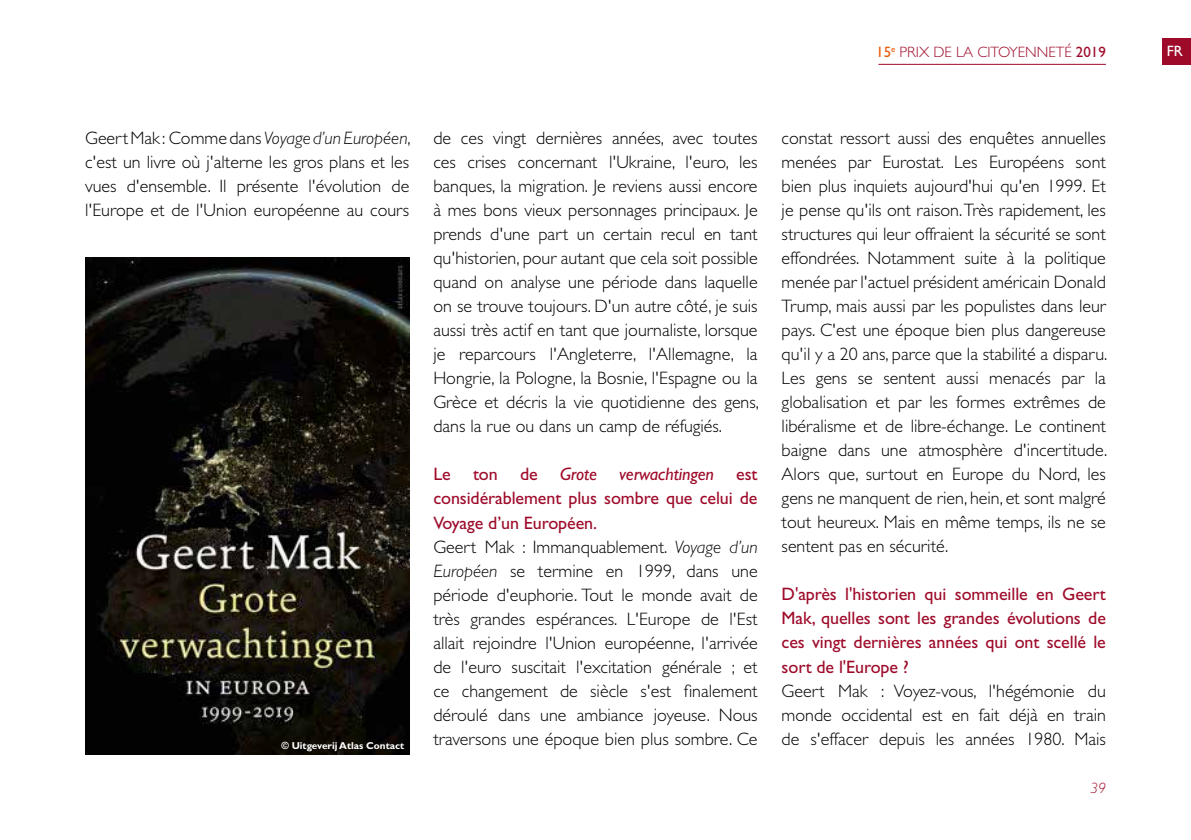
<style>
.page{position:relative;width:1191px;height:840px;background:#fff}
.page>*{position:absolute;margin:0;border:0;box-sizing:border-box;transform-origin:0 0}
.t1{font:300 18px/24px "Gill Sans Std";color:#000;text-align:justify}
.t2{font:18px/24px "Gill Sans Std";letter-spacing:-.005em;color:#9e0b2a;text-align:justify}
.t3{font:300 15px "Gill Sans Std";color:#9e0b2a}
.t4{font:italic 300 15px "Gill Sans Std";color:#9e0b2a}
.t5{font:15px "Gill Sans Std";color:#fff}
.t6{font:700 10px "Gill Sans Std";color:#fff}
.s1{font-weight:400;color:#ea5b0b}
.s2{font-weight:400}
.s3{font-style:italic}
.s4{font-weight:400;color:#9e0b2a}
.s5{font-weight:400;font-style:italic;color:#9e0b2a}
</style>
<div class="page">
<hr style="left:878px;top:64px;width:228px;height:1px;background:#9e0b2a">
<div style="left:1161px;top:38px;width:30px;height:27px;background:#9e0b2a"></div>
<img style="left:85px;top:257px;width:324px;height:497px">
<p class="t3" style="left:876px;top:43px;width:231px"><span class="s1">15</span><sup>e</sup> PRIX DE LA CITOYENNETÉ <span class="s2">2019</span></p>
<p class="t1" style="left:85px;top:126px;width:327px">Geert Mak : Comme dans <span class="s3">Voyage d’un Européen</span>, c'est un livre où j'alterne les gros plans et les vues d'ensemble. Il présente l'évolution de l'Europe et de l'Union européenne au cours</p>
<p class="t6" style="left:281px;top:739px;width:124px">© Uitgeverij Atlas Contact</p>
<p class="t1" style="left:433px;top:126px;width:327px">de ces vingt dernières années, avec toutes ces crises concernant l'Ukraine, l'euro, les banques, la migration. Je reviens aussi encore à mes bons vieux personnages principaux. Je prends d'une part un certain recul en tant qu'historien, pour autant que cela soit possible quand on analyse une période dans laquelle on se trouve toujours. D'un autre côté, je suis aussi très actif en tant que journaliste, lorsque je reparcours l'Angleterre, l'Allemagne, la Hongrie, la Pologne, la Bosnie, l'Espagne ou la Grèce et décris la vie quotidienne des gens, dans la rue ou dans un camp de réfugiés.</p>
<p class="t1" style="left:433px;top:462px;width:326px;text-align:left"><span class="s4">Le ton de</span> <span class="s5">Grote verwachtingen</span> <span class="s4">est considérablement plus sombre que celui de Voyage d’un Européen.<br></span>Geert Mak : Immanquablement. <span class="s3">Voyage d’un Européen</span> se termine en 1999, dans une période d'euphorie. Tout le monde avait de très grandes espérances. L'Europe de l'Est allait rejoindre l'Union européenne, l'arrivée de l'euro suscitait l'excitation générale ; et ce changement de siècle s'est finalement déroulé dans une ambiance joyeuse. Nous traversons une époque bien plus sombre. Ce</p>
<p class="t1" style="left:781px;top:126px;width:327px">constat ressort aussi des enquêtes annuelles menées par Eurostat. Les Européens sont bien plus inquiets aujourd'hui qu'en 1999. Et je pense qu'ils ont raison. Très rapidement, les structures qui leur offraient la sécurité se sont effondrées. Notamment suite à la politique menée par l'actuel président américain Donald Trump, mais aussi par les populistes dans leur pays. C'est une époque bien plus dangereuse qu'il y a 20 ans, parce que la stabilité a disparu.<br>Les gens se sentent aussi menacés par la globalisation et par les formes extrêmes de libéralisme et de libre-échange. Le continent baigne dans une atmosphère d'incertitude.<br>Alors que, surtout en Europe du Nord, les gens ne manquent de rien, hein, et sont malgré tout heureux. Mais en même temps, ils ne se sentent pas en sécurité.</p>
<p class="t2" style="left:781px;top:582px;width:326px">D'après l'historien qui sommeille en Geert Mak, quelles sont les grandes évolutions de ces vingt dernières années qui ont scellé le sort de l'Europe ?</p>
<p class="t1" style="left:781px;top:678px;width:326px">Geert Mak : Voyez-vous, l'hégémonie du monde occidental est en fait déjà en train de s'effacer depuis les années 1980. Mais</p>
<p class="t4" style="left:1090px;top:779px;width:17px">39</p>
<p class="t5" style="left:1166px;top:43px;width:18px">FR</p>
</div>
